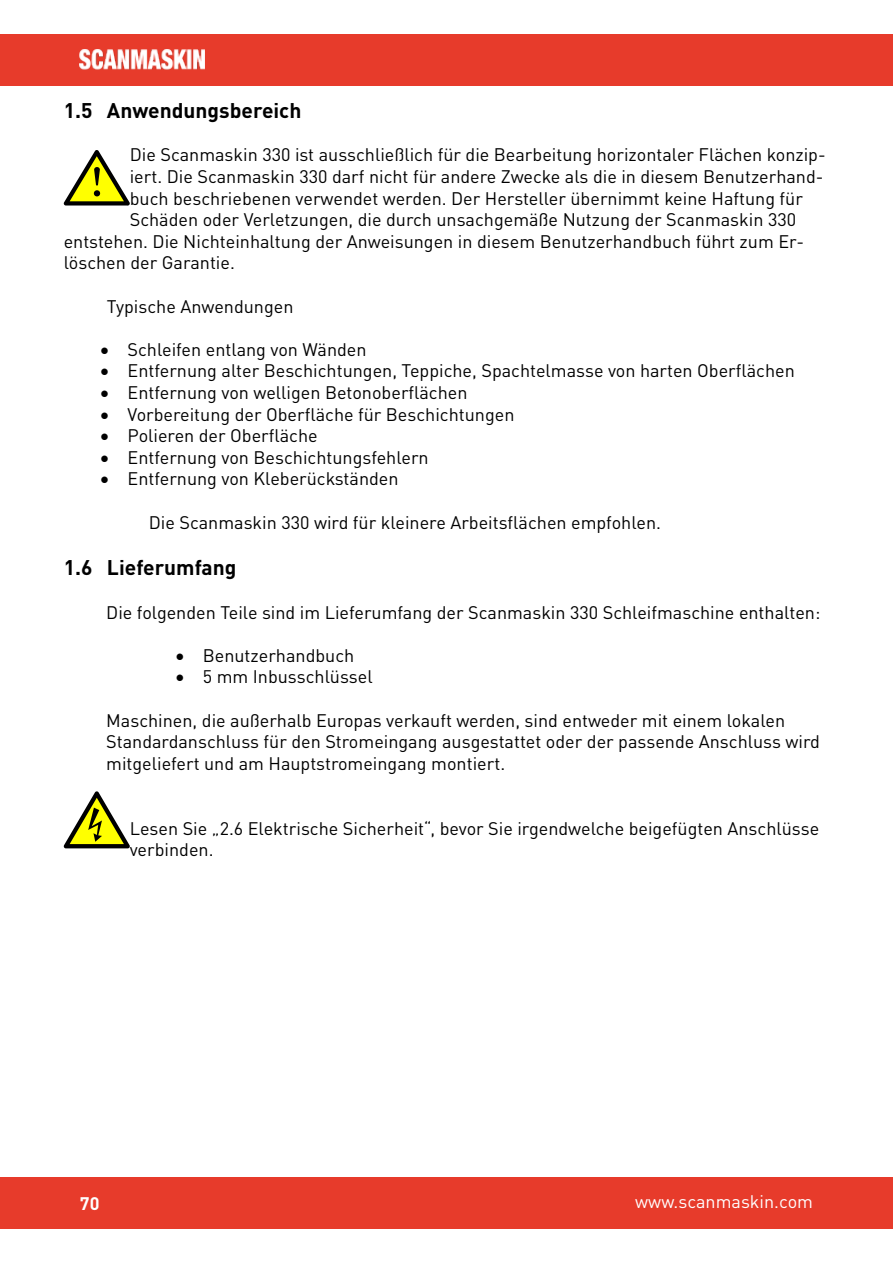
<style>
.page{position:relative;width:893px;height:1263px;background:#fff}
.page>*{position:absolute;margin:0;border:0;box-sizing:border-box;transform-origin:0 0}
.t1{font:700 21px "DIN Pro";color:#000}
.t2{font:18px/21.6px "DIN Pro";color:#000}
.t3{font:18px "DIN Pro";color:#fff}
.t4{font:700 18px "DIN Pro";color:#fff}
</style>
<div class="page">
<div style="left:0;top:34px;width:893px;height:51px;background:#e73b2b"></div>
<div style="left:0;top:1178px;width:893px;height:51px;background:#e73b2b"></div>
<img style="left:80px;top:50px;width:124px;height:19px">
<svg style="left:64px;top:150px;width:66px;height:55px"></svg>
<svg style="left:64px;top:791px;width:66px;height:57px"></svg>
<p class="t1" style="left:64px;top:93px;width:239px">1.5 Anwendungsbereich</p>
<p class="t2" style="left:130px;top:142px;width:697px">Die Scanmaskin 330 ist ausschließlich für die Bearbeitung horizontaler Flächen konzip-</p>
<p class="t2" style="left:130px;top:164px;width:695px">iert. Die Scanmaskin 330 darf nicht für andere Zwecke als die in diesem Benutzerhand-</p>
<p class="t2" style="left:130px;top:185px;width:675px">buch beschriebenen verwendet werden. Der Hersteller übernimmt keine Haftung für</p>
<p class="t2" style="left:130px;top:207px;width:668px">Schäden oder Verletzungen, die durch unsachgemäße Nutzung der Scanmaskin 330</p>
<p class="t2" style="left:64px;top:229px;width:742px">entstehen. Die Nichteinhaltung der Anweisungen in diesem Benutzerhandbuch führt zum Er-</p>
<p class="t2" style="left:64px;top:250px;width:173px">löschen der Garantie.</p>
<p class="t2" style="left:107px;top:293px;width:188px">Typische Anwendungen</p>
<p class="t2" style="left:101px;top:337px;width:268px">• Schleifen entlang von Wänden</p>
<p class="t2" style="left:101px;top:358px;width:696px">• Entfernung alter Beschichtungen, Teppiche, Spachtelmasse von harten Oberflächen</p>
<p class="t2" style="left:101px;top:380px;width:369px">• Entfernung von welligen Betonoberflächen</p>
<p class="t2" style="left:101px;top:401px;width:415px">• Vorbereitung der Oberfläche für Beschichtungen</p>
<p class="t2" style="left:101px;top:423px;width:219px">• Polieren der Oberfläche</p>
<p class="t2" style="left:101px;top:445px;width:330px">• Entfernung von Beschichtungsfehlern</p>
<p class="t2" style="left:101px;top:466px;width:300px">• Entfernung von Kleberückständen</p>
<p class="t2" style="left:149px;top:509px;width:514px">Die Scanmaskin 330 wird für kleinere Arbeitsflächen empfohlen.</p>
<p class="t1" style="left:64px;top:550px;width:174px">1.6 Lieferumfang</p>
<p class="t2" style="left:106px;top:599px;width:716px">Die folgenden Teile sind im Lieferumfang der Scanmaskin 330 Schleifmaschine enthalten:</p>
<p class="t2" style="left:176px;top:643px;width:180px">• Benutzerhandbuch</p>
<p class="t2" style="left:176px;top:664px;width:198px">• 5 mm Inbusschlüssel</p>
<p class="t2" style="left:106px;top:707px;width:715px">Maschinen, die außerhalb Europas verkauft werden, sind entweder mit einem lokalen<br>Standardanschluss für den Stromeingang ausgestattet oder der passende Anschluss wird mitgeliefert und am Hauptstromeingang montiert.</p>
<p class="t2" style="left:130px;top:815px;width:691px">Lesen Sie „2.6 Elektrische Sicherheit“, bevor Sie irgendwelche beigefügten Anschlüsse verbinden.</p>
<p class="t4" style="left:80px;top:1188px;width:21px">70</p>
<p class="t3" style="left:635px;top:1187px;width:179px">www.scanmaskin.com</p>
</div>
